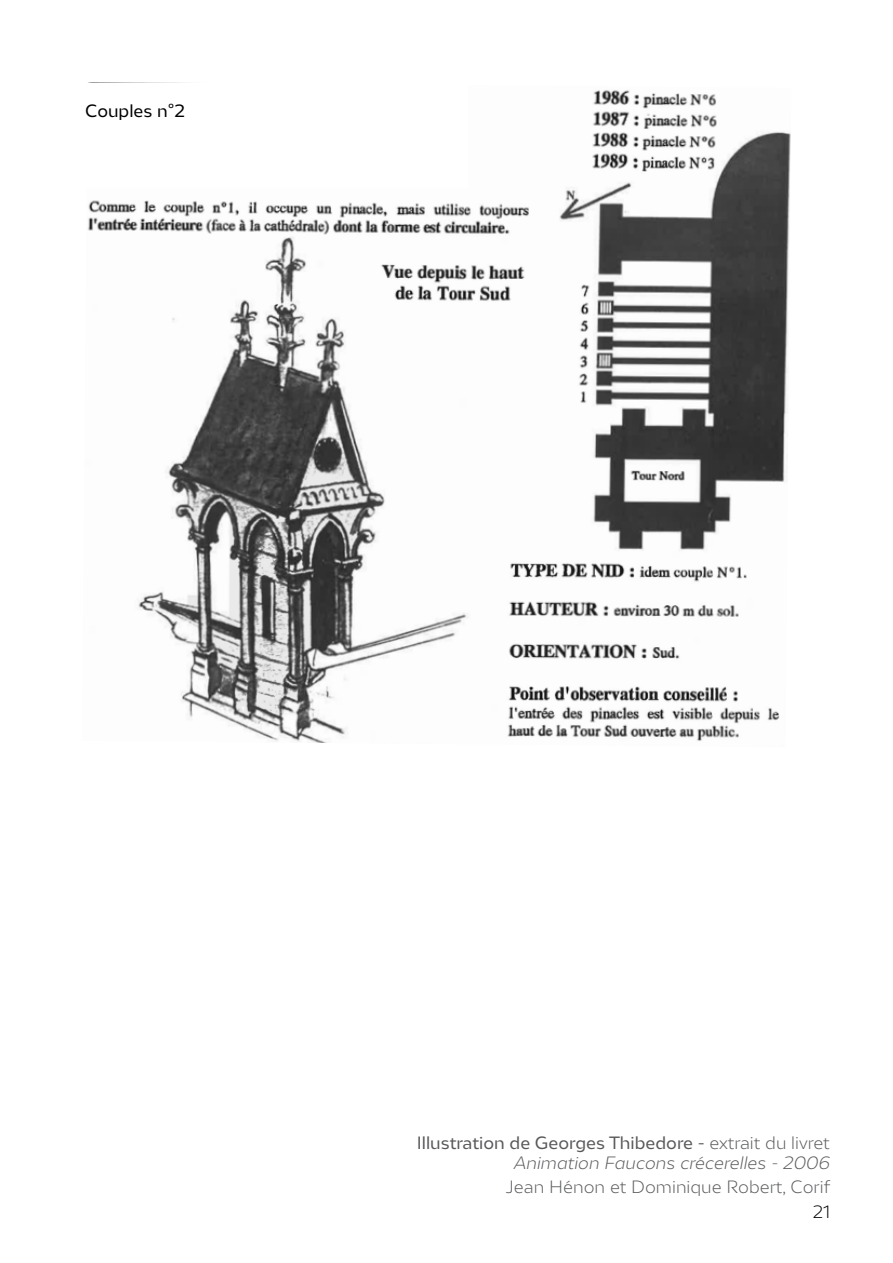
<style>
.page{position:relative;width:893px;height:1263px;background:#fff}
.page>*{position:absolute;margin:0;border:0;box-sizing:border-box;transform-origin:0 0}
.t1{font:italic 300 16.5px/19.8px "LPO";color:#58595b;text-align:right}
.t2{font:300 16.5px "LPO";color:#58595b}
.t3{font:16.5px "LPO";color:#000}
.t4{font:300 16.5px "LPO";color:#000}
.s1{font-weight:400;font-style:normal}
.s2{font-style:normal}
</style>
<div class="page">
<img style="left:88px;top:82px;width:703px;height:661px">
<div style="left:64px;top:83px;width:404px;height:104px;background:#fff"></div>
<p class="t3" style="left:85px;top:101px;width:102px">Couples n°2</p>
<p class="t1" style="left:417px;top:1133px;width:414px"><span class="s1">Illustration de Georges Thibedore -</span> <span class="s2">extrait du livret<br></span>Animation Faucons crécerelles - 2006</p>
<p class="t2" style="left:506px;top:1177px;width:326px">Jean Hénon et Dominique Robert, Corif</p>
<p class="t4" style="left:813px;top:1202px;width:19px">21</p>
</div>
